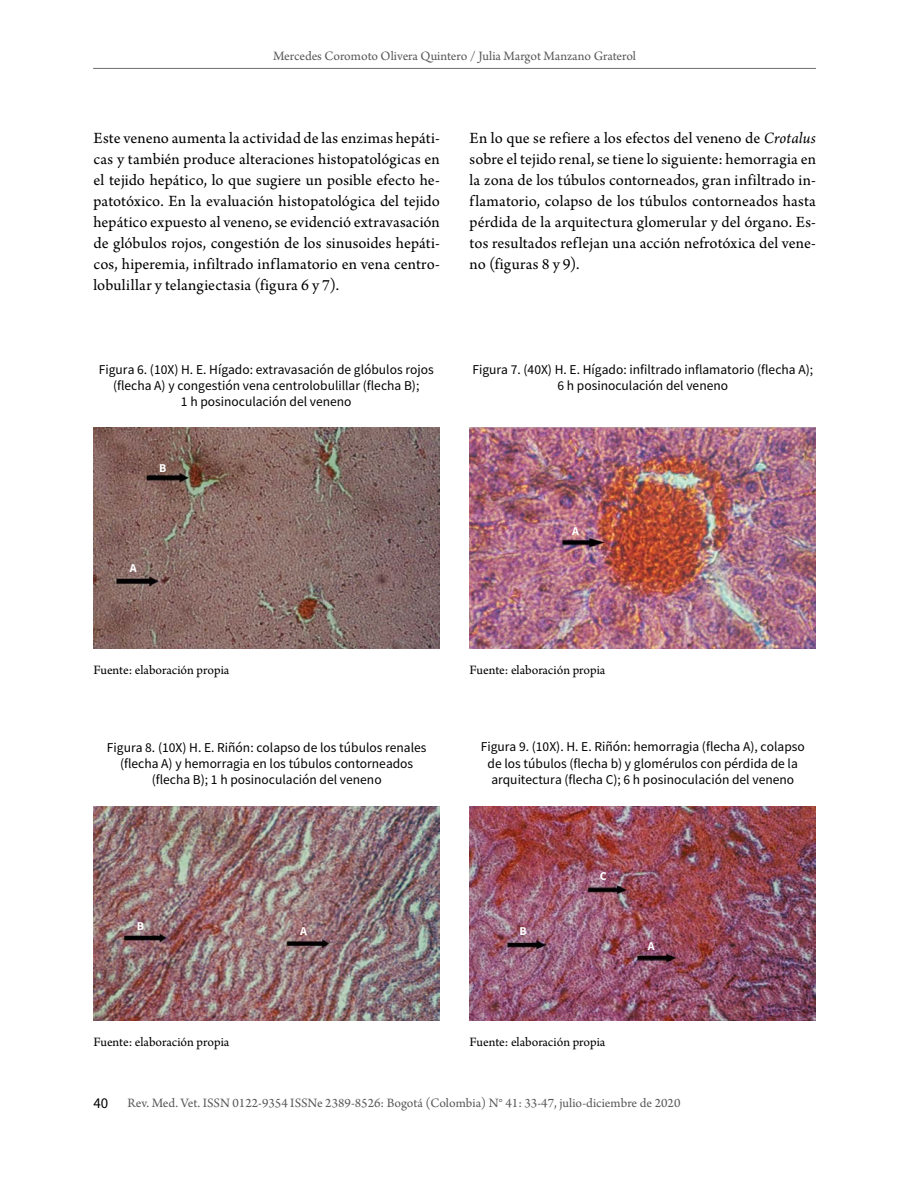
<style>
.page{position:relative;width:918px;height:1188px;background:#fff}
.page>*{position:absolute;margin:0;border:0;box-sizing:border-box;transform-origin:0 0}
.t1{font:16.5px/21px "Arno Pro";letter-spacing:.005em;color:#000;text-align:justify}
.t2{font:15px "Source Sans Pro";color:#000}
.t3{font:13.5px/16.5px "Source Sans Pro";color:#000;text-align:center}
.t4{font:13.5px "Arno Pro";color:#58595b}
.t5{font:13.5px "Arno Pro";letter-spacing:-.005em;color:#000}
.t6{font:700 12px "Source Sans Pro";color:#fff}
.s1{font-style:italic}
</style>
<div class="page">
<hr style="left:93px;top:68px;width:723px;height:1px;background:#6d6e71">
<img style="left:93px;top:428px;width:347px;height:221px">
<img style="left:470px;top:428px;width:346px;height:220px">
<img style="left:94px;top:806px;width:346px;height:215px">
<img style="left:470px;top:806px;width:346px;height:215px">
<p class="t4" style="left:273px;top:48px;width:365px">Mercedes Coromoto Olivera Quintero / Julia Margot Manzano Graterol</p>
<p class="t1" style="left:94px;top:128px;width:348px">Este veneno aumenta la actividad de las enzimas hepáti&shy;cas y también produce alteraciones histopatológicas en el tejido hepático, lo que sugiere un posible efecto he&shy;patotóxico. En la evaluación histopatológica del tejido hepático expuesto al veneno, se evidenció extravasación de glóbulos rojos, congestión de los sinusoides hepáti&shy;cos, hiperemia, infiltrado inflamatorio en vena centro&shy;lobulillar y telangiectasia (figura 6 y 7).</p>
<p class="t3" style="left:99px;top:361px;width:336px">Figura 6. (10X) H. E. Hígado: extravasación de glóbulos rojos (flecha A) y congestión vena centrolobulillar (flecha B);<br>1 h posinoculación del veneno</p>
<p class="t6" style="left:159px;top:460px;width:9px">B</p>
<p class="t6" style="left:130px;top:559px;width:8px">A</p>
<p class="t1" style="left:470px;top:128px;width:348px">En lo que se refiere a los efectos del veneno de <span class="s1">Crotalus </span>sobre el tejido renal, se tiene lo siguiente: hemorragia en la zona de los túbulos contorneados, gran infiltrado in&shy;flamatorio, colapso de los túbulos contorneados hasta pérdida de la arquitectura glomerular y del órgano. Es&shy;tos resultados reflejan una acción nefrotóxica del vene&shy;no (figuras 8 y 9).</p>
<p class="t3" style="left:472px;top:361px;width:342px">Figura 7. (40X) H. E. Hígado: infiltrado inflamatorio (flecha A);<br>6 h posinoculación del veneno</p>
<p class="t6" style="left:572px;top:523px;width:8px">A</p>
<p class="t5" style="left:94px;top:662px;width:137px">Fuente: elaboración propia</p>
<p class="t3" style="left:107px;top:739px;width:321px">Figura 8. (10X) H. E. Riñón: colapso de los túbulos renales (flecha A) y hemorragia en los túbulos contorneados (flecha B); 1 h posinoculación del veneno</p>
<p class="t5" style="left:470px;top:662px;width:137px">Fuente: elaboración propia</p>
<p class="t3" style="left:481px;top:739px;width:326px">Figura 9. (10X). H. E. Riñón: hemorragia (flecha A), colapso de los túbulos (flecha b) y glomérulos con pérdida de la arquitectura (flecha C); 6 h posinoculación del veneno</p>
<p class="t6" style="left:600px;top:868px;width:8px">C</p>
<p class="t6" style="left:137px;top:917px;width:9px">B</p>
<p class="t5" style="left:94px;top:1034px;width:137px">Fuente: elaboración propia</p>
<p class="t6" style="left:300px;top:922px;width:8px">A</p>
<p class="t6" style="left:519px;top:922px;width:9px">B</p>
<p class="t5" style="left:470px;top:1034px;width:137px">Fuente: elaboración propia</p>
<p class="t6" style="left:648px;top:938px;width:8px">A</p>
<p class="t2" style="left:94px;top:1093px;width:16px">40</p>
<p class="t4" style="left:128px;top:1095px;width:554px">Rev. Med. Vet. ISSN 0122-9354 ISSNe 2389-8526: Bogotá (Colombia) N° 41: 33-47, julio-diciembre de 2020</p>
</div>
